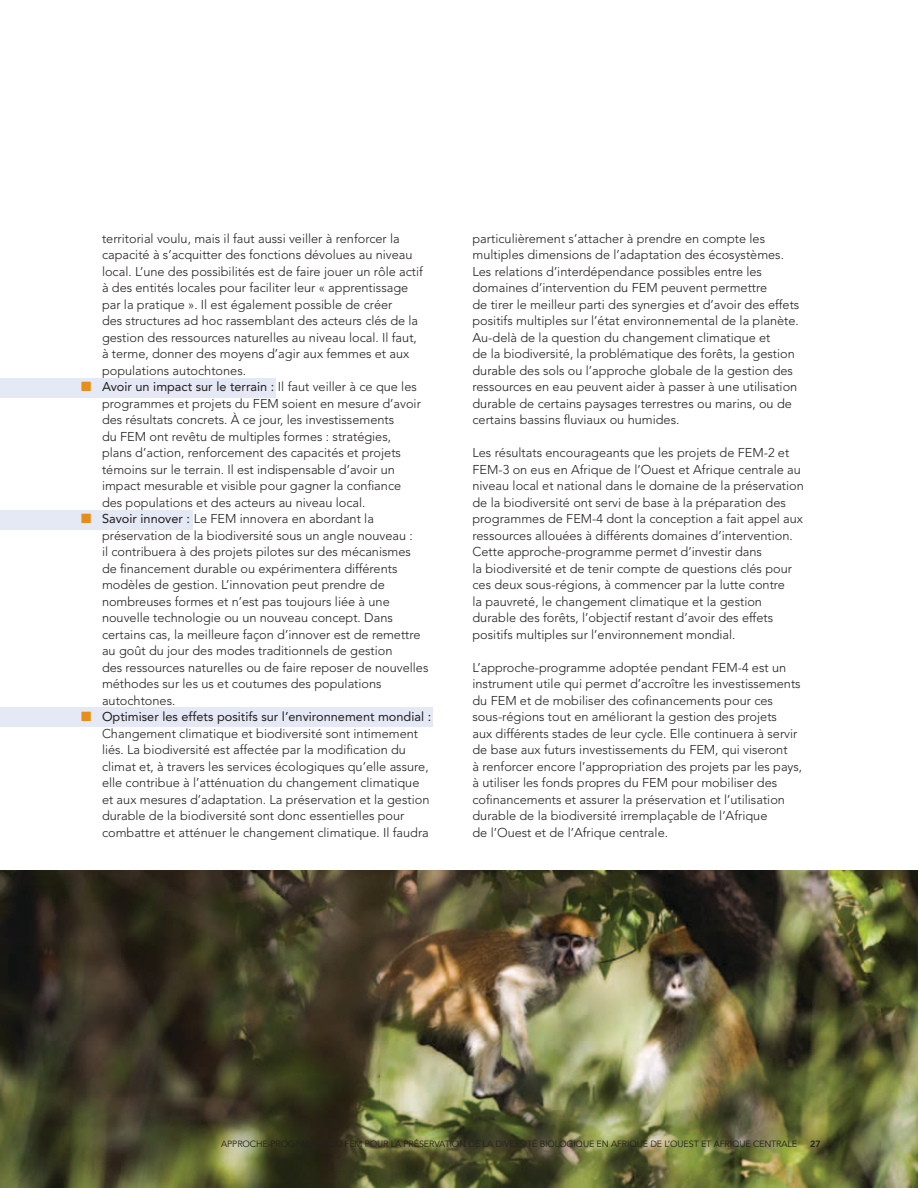
<style>
.page{position:relative;width:918px;height:1188px;background:#fff}
.page>*{position:absolute;margin:0;border:0;box-sizing:border-box;transform-origin:0 0}
.t1{font:300 12.75px/16.5px "Avenir";color:#231f20}
.t2{font:9px "Avenir";letter-spacing:-.015em;color:#231f20}
.t3{font:800 9px "Avenir";color:#231f20}
.s1{color:#e58f1a}
.s2{font-weight:400}
</style>
<div class="page">
<div style="left:0;top:708px;width:432px;height:19px;background:#e5e8f5"></div>
<div style="left:0;top:510px;width:193px;height:20px;background:#e5e8f5"></div>
<div style="left:0;top:378px;width:276px;height:19px;background:#e5e8f5"></div>
<img style="left:0;top:870px;width:918px;height:318px">
<p class="t1" style="left:102px;top:230px;width:323px">territorial voulu, mais il faut aussi veiller à renforcer la capacité à s’acquitter des fonctions dévolues au niveau local. L’une des possibilités est de faire jouer un rôle actif à des entités locales pour faciliter leur « apprentissage par la pratique ». Il est également possible de créer<br>des structures ad hoc rassemblant des acteurs clés de la gestion des ressources naturelles au niveau local. Il faut, à terme, donner des moyens d’agir aux femmes et aux populations autochtones.</p>
<p class="t1" style="left:102px;top:379px;width:320px;text-indent:-21px"><span class="s1">■</span> <span class="s2">Avoir un impact sur le terrain :</span> Il faut veiller à ce que les programmes et projets du FEM soient en mesure d’avoir des résultats concrets. À ce jour, les investissements<br>du FEM ont revêtu de multiples formes : stratégies, plans d’action, renforcement des capacités et projets témoins sur le terrain. Il est indispensable d’avoir un impact mesurable et visible pour gagner la confiance des populations et des acteurs au niveau local.</p>
<p class="t1" style="left:102px;top:511px;width:328px;text-indent:-21px"><span class="s1">■</span> <span class="s2">Savoir innover :</span> Le FEM innovera en abordant la préservation de la biodiversité sous un angle nouveau :<br>il contribuera à des projets pilotes sur des mécanismes de financement durable ou expérimentera différents modèles de gestion. L’innovation peut prendre de nombreuses formes et n’est pas toujours liée à une nouvelle technologie ou un nouveau concept. Dans certains cas, la meilleure façon d’innover est de remettre au goût du jour des modes traditionnels de gestion<br>des ressources naturelles ou de faire reposer de nouvelles méthodes sur les us et coutumes des populations autochtones.</p>
<p class="t1" style="left:102px;top:709px;width:331px;text-indent:-21px"><span class="s1">■</span> <span class="s2">Optimiser les effets positifs sur l’environnement mondial :<br></span>Changement climatique et biodiversité sont intimement liés. La biodiversité est affectée par la modification du climat et, à travers les services écologiques qu’elle assure, elle contribue à l’atténuation du changement climatique et aux mesures d’adaptation. La préservation et la gestion durable de la biodiversité sont donc essentielles pour combattre et atténuer le changement climatique. Il faudra</p>
<p class="t1" style="left:473px;top:230px;width:328px">particulièrement s’attacher à prendre en compte les multiples dimensions de l’adaptation des écosystèmes.<br>Les relations d’interdépendance possibles entre les domaines d’intervention du FEM peuvent permettre<br>de tirer le meilleur parti des synergies et d’avoir des effets positifs multiples sur l’état environnemental de la planète.<br>Au-delà de la question du changement climatique et<br>de la biodiversité, la problématique des forêts, la gestion durable des sols ou l’approche globale de la gestion des ressources en eau peuvent aider à passer à une utilisation durable de certains paysages terrestres ou marins, ou de certains bassins fluviaux ou humides.</p>
<p class="t1" style="left:473px;top:445px;width:333px">Les résultats encourageants que les projets de FEM-2 et FEM-3 on eus en Afrique de l’Ouest et Afrique centrale au niveau local et national dans le domaine de la préservation de la biodiversité ont servi de base à la préparation des programmes de FEM-4 dont la conception a fait appel aux ressources allouées à différents domaines d’intervention.<br>Cette approche-programme permet d’investir dans<br>la biodiversité et de tenir compte de questions clés pour ces deux sous-régions, à commencer par la lutte contre<br>la pauvreté, le changement climatique et la gestion durable des forêts, l’objectif restant d’avoir des effets positifs multiples sur l’environnement mondial.</p>
<p class="t1" style="left:473px;top:659px;width:331px">L’approche-programme adoptée pendant FEM-4 est un instrument utile qui permet d’accroître les investissements du FEM et de mobiliser des cofinancements pour ces sous-régions tout en améliorant la gestion des projets<br>aux différents stades de leur cycle. Elle continuera à servir de base aux futurs investissements du FEM, qui viseront<br>à renforcer encore l’appropriation des projets par les pays, à utiliser les fonds propres du FEM pour mobiliser des cofinancements et assurer la préservation et l’utilisation durable de la biodiversité irremplaçable de l’Afrique<br>de l’Ouest et de l’Afrique centrale.</p>
<p class="t2" style="left:221px;top:1139px;width:578px">APPROCHE-PROGRAMME DU FEM POUR LA PRÉSERVATION DE LA DIVERSITÉ BIOLOGIQUE EN AFRIQUE DE L’OUEST ET AFRIQUE CENTRALE</p>
<p class="t3" style="left:810px;top:1139px;width:12px">27</p>
</div>
